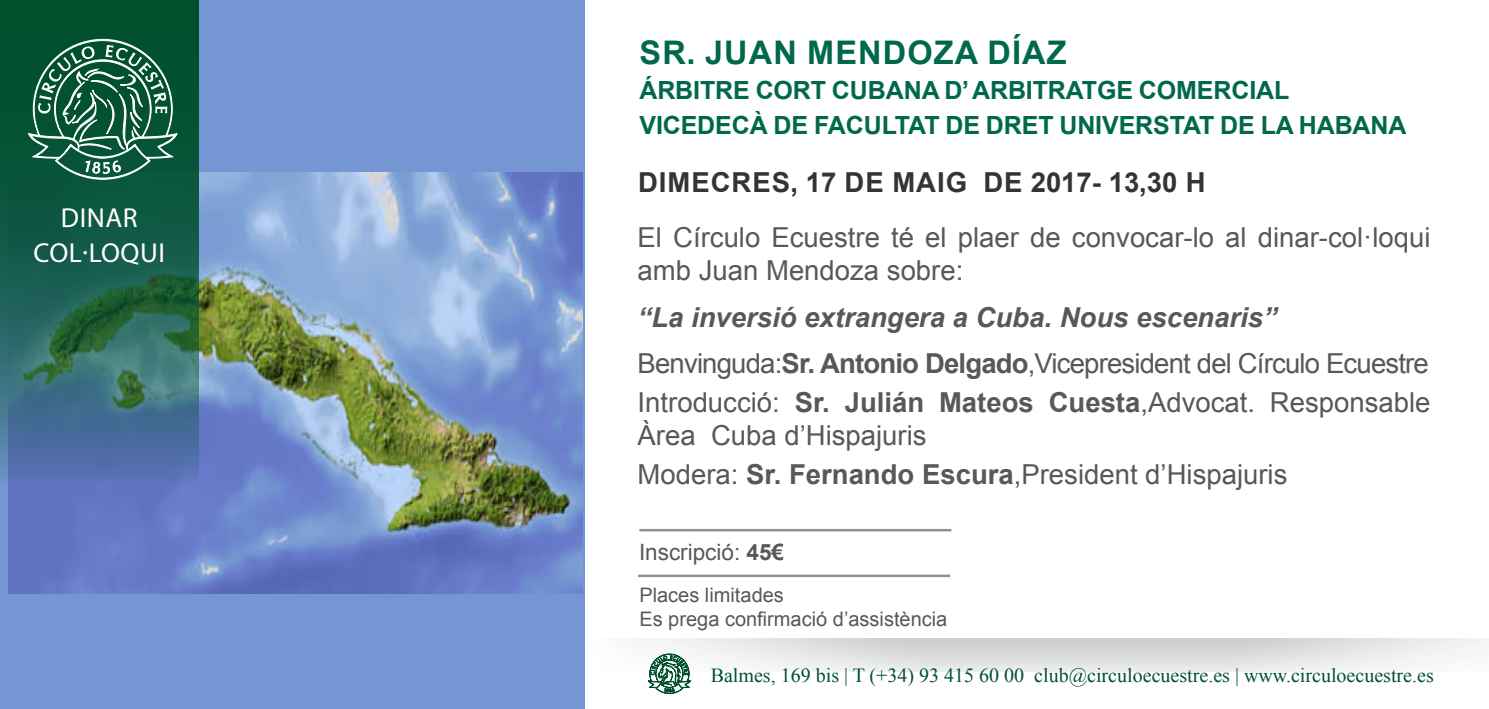
<style>
.page{position:relative;width:1489px;height:709px;background:#fff}
.page>*{position:absolute;margin:0;border:0;box-sizing:border-box;transform-origin:0 0}
.t1{font:700 32.5px "Arial";letter-spacing:.035em;color:#00684b}
.t2{font:27.5px/32.5px "Arial";color:#57585a}
.t3{font:27.5px "Arial";letter-spacing:-.03em;color:#57585a}
.t4{font:italic 700 27.5px "Arial";color:#57585a}
.t5{font:700 27.5px "Arial";letter-spacing:.035em;color:#343434}
.t6{font:27.5px "Myriad Pro";letter-spacing:.02em;color:#fff}
.t7{font:700 25px "Arial";letter-spacing:-.005em;color:#00684b}
.t8{font:22.5px "Arial";color:#57585a}
.t9{font:20px "Times New Roman";color:#00502e}
.t10{font:20px "Arial";color:#57585a}
.s1{font-weight:700}
</style>
<div class="page">
<div style="left:0;top:0;width:585px;height:709px;background:#7696d3"></div>
<img style="left:8px;top:173px;width:574px;height:420px">
<svg style="left:0;top:0;width:198px;height:481px;background:#24625c"></svg>
<svg style="left:28px;top:39px;width:149px;height:141px;background:#34735b"></svg>
<svg style="left:648px;top:653px;width:43px;height:42px"></svg>
<hr style="left:638px;top:574px;width:312px;height:3px;background:#231f20">
<hr style="left:639px;top:529px;width:312px;height:2px;background:#231f20">
<p class="t6" style="left:61px;top:200px;width:78px">DINAR</p>
<p class="t6" style="left:33px;top:235px;width:133px">COL·LOQUI</p>
<p class="t1" style="left:639px;top:29px;width:428px">SR. JUAN MENDOZA DÍAZ</p>
<p class="t7" style="left:639px;top:72px;width:651px">ÁRBITRE CORT CUBANA D’ ARBITRATGE COMERCIAL</p>
<p class="t7" style="left:639px;top:107px;width:768px">VICEDECÀ DE FACULTAT DE DRET UNIVERSTAT DE LA HABANA</p>
<p class="t5" style="left:638px;top:163px;width:569px">DIMECRES, 17 DE MAIG DE 2017- 13,30 H</p>
<p class="t2" style="left:637px;top:221px;width:794px">El Círculo Ecuestre té el plaer de convocar-lo al dinar-col·loqui amb Juan Mendoza sobre:</p>
<p class="t4" style="left:637px;top:298px;width:640px">“La inversió extrangera a Cuba. Nous escenaris”</p>
<p class="t3" style="left:637px;top:344px;width:792px">Benvinguda:<span class="s1">Sr. Antonio Delgado</span>,Vicepresident del Círculo Ecuestre</p>
<p class="t2" style="left:637px;top:386px;width:794px">Introducció: <span class="s1">Sr. Julián Mateos Cuesta</span>,Advocat. Responsable<br>Àrea Cuba d’Hispajuris</p>
<p class="t2" style="left:637px;top:458px;width:651px">Modera: <span class="s1">Sr. Fernando Escura</span>,President d’Hispajuris</p>
<p class="t8" style="left:639px;top:537px;width:147px">Inscripció: <span class="s1">45€</span></p>
<p class="t10" style="left:639px;top:581px;width:146px">Places limitades</p>
<p class="t10" style="left:639px;top:605px;width:309px">Es prega confirmació d’assistència</p>
<p class="t9" style="left:710px;top:661px;width:724px">Balmes, 169 bis | T (+34) 93 415 60 00 club@circuloecuestre.es | www.circuloecuestre.es</p>
</div>
